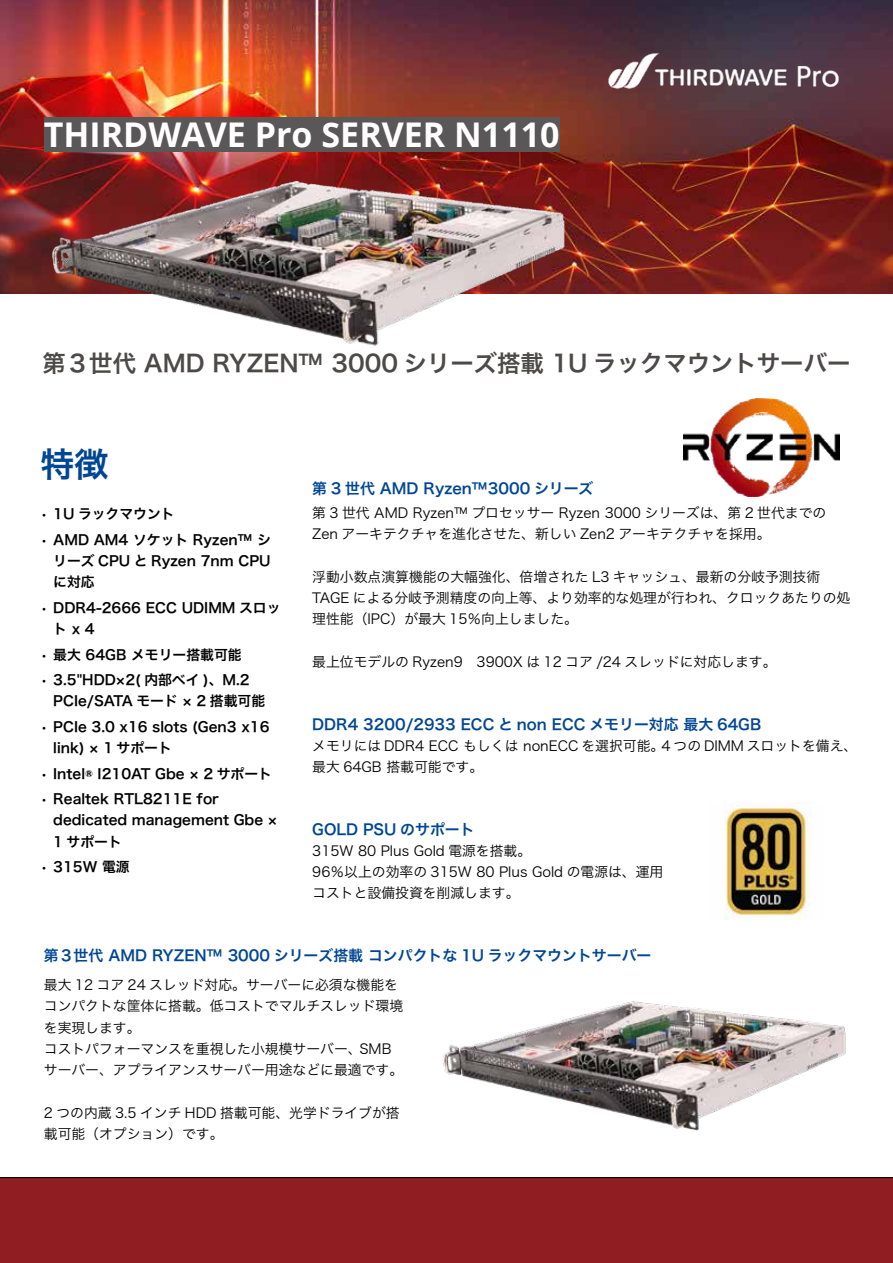
<style>
.page{position:relative;width:893px;height:1263px;background:#fff}
.page>*{position:absolute;margin:0;border:0;box-sizing:border-box;transform-origin:0 0}
.t1{font:700 34.05px "Open Sans";color:#fff}
.t2{font:34.05px "Hira Kaku Pro W6";color:#004694}
.t3{font:23.4px "Hira Kaku Pro W6";color:#4c4948}
.t4{font:14.85px "Hira Kaku Pro W6";color:#004694}
.t5{font:13.8px/21.3px "Hira Kaku Pro N W3";color:#000}
.t6{font:13.8px/21.3px "Hira Kaku Pro W6";color:#000}
</style>
<div class="page">
<img style="left:0;top:0;width:893px;height:294px">
<img style="left:683px;top:398px;width:157px;height:99px">
<img style="left:40px;top:159px;width:546px;height:187px">
<div style="left:44px;top:117px;width:516px;height:34px;background:#595757"></div>
<img style="left:598px;top:45px;width:250px;height:50px">
<div style="left:0;top:1177px;width:893px;height:86px;background:#8f1d22"></div>
<img style="left:443px;top:1001px;width:403px;height:130px">
<img style="left:724px;top:802px;width:87px;height:118px">
<h1 class="t1" style="left:44px;top:110px;width:517px">THIRDWAVE Pro SERVER N1110</h1>
<h2 class="t3" style="left:43px;top:342px;width:809px">第３世代 AMD RYZEN™ 3000 シリーズ搭載 1U ラックマウントサーバー</h2>
<h1 class="t2" style="left:40px;top:434px;width:70px">特徴</h1>
<p class="t6" style="left:40px;top:503px;width:136px">• 1U ラックマウント</p>
<p class="t6" style="left:53px;top:528px;width:219px;text-align:justify;text-indent:-13px">• AMD AM4 ソケット Ryzen™ シリーズ CPU と Ryzen 7nm CPUに対応</p>
<p class="t6" style="left:53px;top:596px;width:229px;text-indent:-13px">• DDR4-2666 ECC UDIMM スロットx4</p>
<p class="t6" style="left:40px;top:643px;width:203px">• 最大 64GB メモリー搭載可能</p>
<p class="t6" style="left:53px;top:669px;width:213px;text-indent:-13px">• 3.5"HDD×2( 内部ベイ )、M.2<br>PCIe/SATA モード × 2 搭載可能</p>
<p class="t6" style="left:53px;top:715px;width:218px;text-indent:-13px">• PCIe 3.0 x16 slots (Gen3 x16 link) × 1 サポート</p>
<p class="t6" style="left:40px;top:762px;width:233px">• Intel® I210AT Gbe × 2 サポート</p>
<p class="t6" style="left:53px;top:788px;width:226px;text-indent:-13px">• Realtek RTL8211E for dedicated management Gbe ×<br>1 サポート</p>
<p class="t6" style="left:40px;top:856px;width:91px">• 315W 電源</p>
<p class="t4" style="left:312px;top:474px;width:283px">第 3 世代 AMD Ryzen™3000 シリーズ</p>
<p class="t5" style="left:312px;top:501px;width:516px">第 3 世代 AMD Ryzen™ プロセッサー Ryzen 3000 シリーズは、第 2 世代までの<br>Zen アーキテクチャを進化させた、新しい Zen2 アーキテクチャを採用。</p>
<p class="t5" style="left:312px;top:565px;width:540px">浮動小数点演算機能の大幅強化、倍増された L3 キャッシュ、最新の分岐予測技術<br>TAGE による分岐予測精度の向上等、より効率的な処理が行われ、クロックあたりの処理性能（IPC）が最大 15％向上しました。</p>
<p class="t5" style="left:312px;top:650px;width:466px">最上位モデルの Ryzen9　3900X は 12 コア /24 スレッドに対応します。</p>
<p class="t4" style="left:312px;top:711px;width:451px">DDR4 3200/2933 ECC と non ECC メモリー対応最大 64GB</p>
<p class="t5" style="left:312px;top:734px;width:547px">メモリには DDR4 ECC もしくは nonECC を選択可能。4 つの DIMM スロットを備え、最大 64GB 搭載可能です。</p>
<p class="t4" style="left:312px;top:816px;width:164px">GOLD PSU のサポート</p>
<p class="t5" style="left:312px;top:839px;width:353px">315W 80 Plus Gold 電源を搭載。<br>96％以上の効率の 315W 80 Plus Gold の電源は、運用コストと設備投資を削減します。</p>
<p class="t4" style="left:44px;top:942px;width:609px">第３世代 AMD RYZEN™ 3000 シリーズ搭載コンパクトな 1U ラックマウントサーバー</p>
<p class="t5" style="left:44px;top:973px;width:361px">最大 12 コア 24 スレッド対応。サーバーに必須な機能をコンパクトな筐体に搭載。低コストでマルチスレッド環境を実現します。<br>コストパフォーマンスを重視した小規模サーバー、SMBサーバー、アプライアンスサーバー用途などに最適です。</p>
<p class="t5" style="left:44px;top:1101px;width:357px">2 つの内蔵 3.5 インチ HDD 搭載可能、光学ドライブが搭載可能（オプション）です。</p>
</div>
